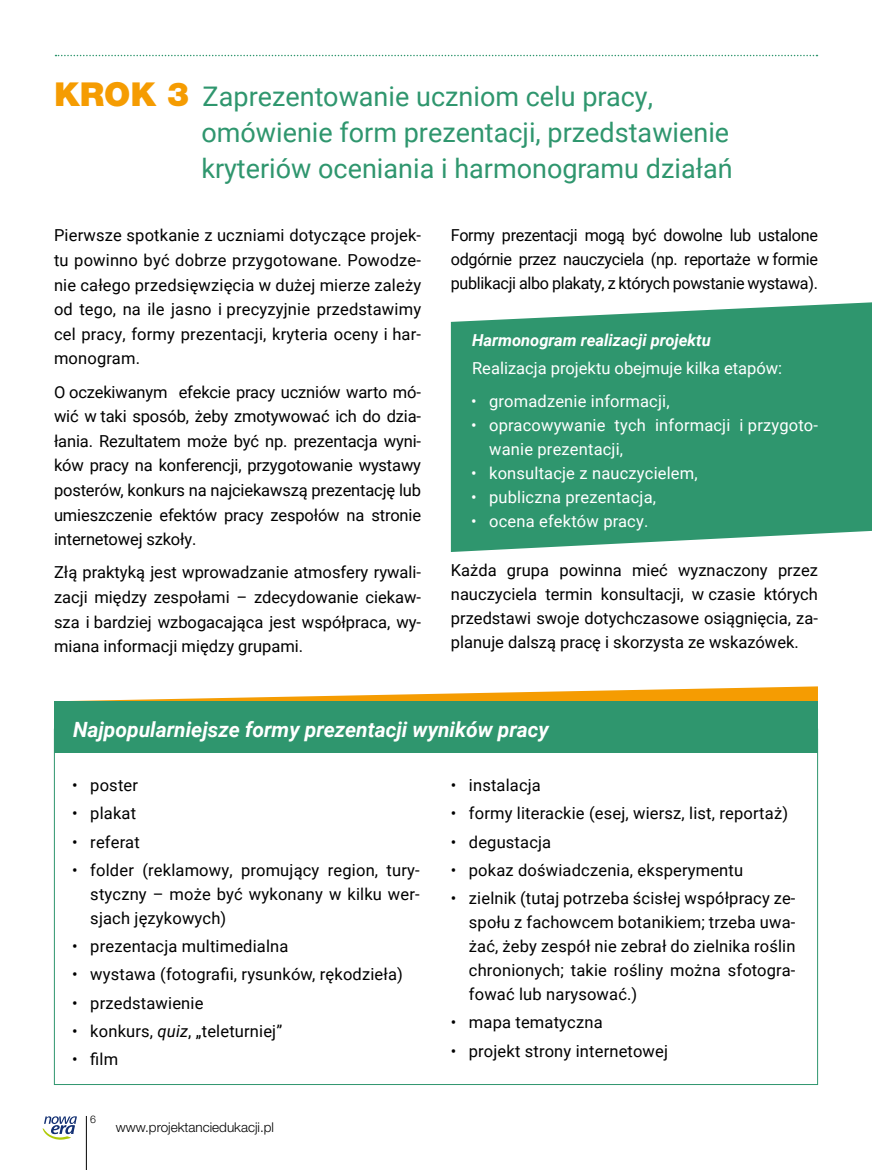
<style>
.page{position:relative;width:872px;height:1170px;background:#fff}
.page>*{position:absolute;margin:0;border:0;box-sizing:border-box;transform-origin:0 0}
.t1{font:27px/36px "Roboto";color:#2f966e}
.t2{font:italic 700 21px "Roboto";color:#fff}
.t3{font:16.5px/24.6px "Roboto";letter-spacing:.01em;color:#000;text-align:justify}
.t4{font:16.5px/24px "Roboto";letter-spacing:.01em;color:#fff}
.t5{font:italic 700 16.5px "Roboto";color:#fff}
.t6{font:300 13.5px "Helvetica Neue LT Pro";color:#000}
.t7{font:300 10.5px "Helvetica Neue LT Pro";color:#000}
.s1{font-family:"Helvetica Neue LT Pro";font-weight:900;font-size:33px;color:#f59c02}
.s2{font-style:italic}
</style>
<div class="page">
<hr style="left:86px;top:1115px;width:1px;height:54px;background:#000">
<svg style="left:43px;top:1116px;width:34px;height:23px"></svg>
<svg style="left:451px;top:302px;width:421px;height:250px;fill:#2f966e"></svg>
<svg style="left:71px;top:686px;width:747px;height:15px"></svg>
<div style="left:54px;top:701px;width:764px;height:51px;background:#2f966e"></div>
<svg style="left:56px;top:55px;width:761px;height:1px"></svg>
<h1 class="t1" style="left:201px;top:77px;width:533px;text-indent:-147px"><span class="s1">KROK 3</span> Zaprezentowanie uczniom celu pracy, omówienie form prezentacji, przedstawienie kryteriów oceniania i harmonogramu działań</h1>
<p class="t3" style="left:54px;top:222px;width:369px">Pierwsze spotkanie z uczniami dotyczące projek&shy;tu powinno być dobrze przygotowane. Powodze&shy;nie całego przedsięwzięcia w dużej mierze zależy od tego, na ile jasno i precyzyjnie przedstawimy cel pracy, formy prezentacji, kryteria oceny i har&shy;monogram.</p>
<p class="t3" style="left:54px;top:379px;width:368px">O oczekiwanym efekcie pracy uczniów warto mó&shy;wić w taki sposób, żeby zmotywować ich do dzia&shy;łania. Rezultatem może być np. prezentacja wyni&shy;ków pracy na konferencji, przygotowanie wystawy posterów, konkurs na najciekawszą prezentację lub umieszczenie efektów pracy zespołów na stronie internetowej szkoły.</p>
<p class="t3" style="left:54px;top:559px;width:368px">Złą praktyką jest wprowadzanie atmosfery rywali&shy;zacji między zespołami – zdecydowanie ciekaw&shy;sza i bardziej wzbogacająca jest współpraca, wy&shy;miana informacji między grupami.</p>
<p class="t3" style="left:451px;top:223px;width:368px;line-height:24px">Formy prezentacji mogą być dowolne lub ustalone odgórnie przez nauczyciela (np. reportaże w formie publikacji albo plakaty, z których powstanie wystawa).</p>
<p class="t5" style="left:472px;top:328px;width:240px">Harmonogram realizacji projektu</p>
<p class="t4" style="left:472px;top:356px;width:312px">Realizacja projektu obejmuje kilka etapów:</p>
<p class="t4" style="left:471px;top:388px;width:200px">• gromadzenie informacji,</p>
<p class="t4" style="left:489px;top:412px;width:330px;text-indent:-18px">• opracowywanie tych informacji i przygoto&shy;wanie prezentacji,</p>
<p class="t4" style="left:471px;top:460px;width:228px">• konsultacje z nauczycielem,</p>
<p class="t4" style="left:471px;top:484px;width:186px">• publiczna prezentacja,</p>
<p class="t4" style="left:471px;top:508px;width:179px">• ocena efektów pracy.</p>
<p class="t3" style="left:451px;top:558px;width:368px;line-height:24px">Każda grupa powinna mieć wyznaczony przez nauczyciela termin konsultacji, w czasie których przedstawi swoje dotychczasowe osiągnięcia, za&shy;planuje dalszą pracę i skorzysta ze wskazówek.</p>
<p class="t2" style="left:73px;top:714px;width:477px">Najpopularniejsze formy prezentacji wyników pracy</p>
<p class="t3" style="left:72px;top:772px;width:67px">• poster</p>
<p class="t3" style="left:72px;top:800px;width:65px">• plakat</p>
<p class="t3" style="left:72px;top:828px;width:69px">• referat</p>
<p class="t3" style="left:90px;top:857px;width:331px;line-height:24px;text-indent:-18px">• folder (reklamowy, promujący region, tury&shy;styczny – może być wykonany w kilku wer&shy;sjach językowych)</p>
<p class="t3" style="left:72px;top:933px;width:218px">• prezentacja multimedialna</p>
<p class="t3" style="left:72px;top:961px;width:332px">• wystawa (fotografii, rysunków, rękodzieła)</p>
<p class="t3" style="left:72px;top:989px;width:133px">• przedstawienie</p>
<p class="t3" style="left:72px;top:1018px;width:211px">• konkurs, <span class="s2">quiz</span>, „teleturniej”</p>
<p class="t3" style="left:72px;top:1046px;width:47px">• film</p>
<p class="t7" style="left:90px;top:1113px;width:7px">6</p>
<p class="t6" style="left:116px;top:1118px;width:160px">www.projektanciedukacji.pl</p>
<p class="t3" style="left:451px;top:772px;width:92px">• instalacja</p>
<p class="t3" style="left:451px;top:800px;width:339px">• formy literackie (esej, wiersz, list, reportaż)</p>
<p class="t3" style="left:451px;top:828px;width:102px">• degustacja</p>
<p class="t3" style="left:451px;top:857px;width:294px">• pokaz doświadczenia, eksperymentu</p>
<p class="t3" style="left:469px;top:885px;width:328px;line-height:24px;text-indent:-18px">• zielnik (tutaj potrzeba ścisłej współpracy ze&shy;społu z fachowcem botanikiem; trzeba uwa&shy;żać, żeby zespół nie zebrał do zielnika roślin chronionych; takie rośliny można sfotogra&shy;fować lub narysować.)</p>
<p class="t3" style="left:451px;top:1009px;width:153px">• mapa tematyczna</p>
<p class="t3" style="left:451px;top:1037px;width:219px">• projekt strony internetowej</p>
</div>
